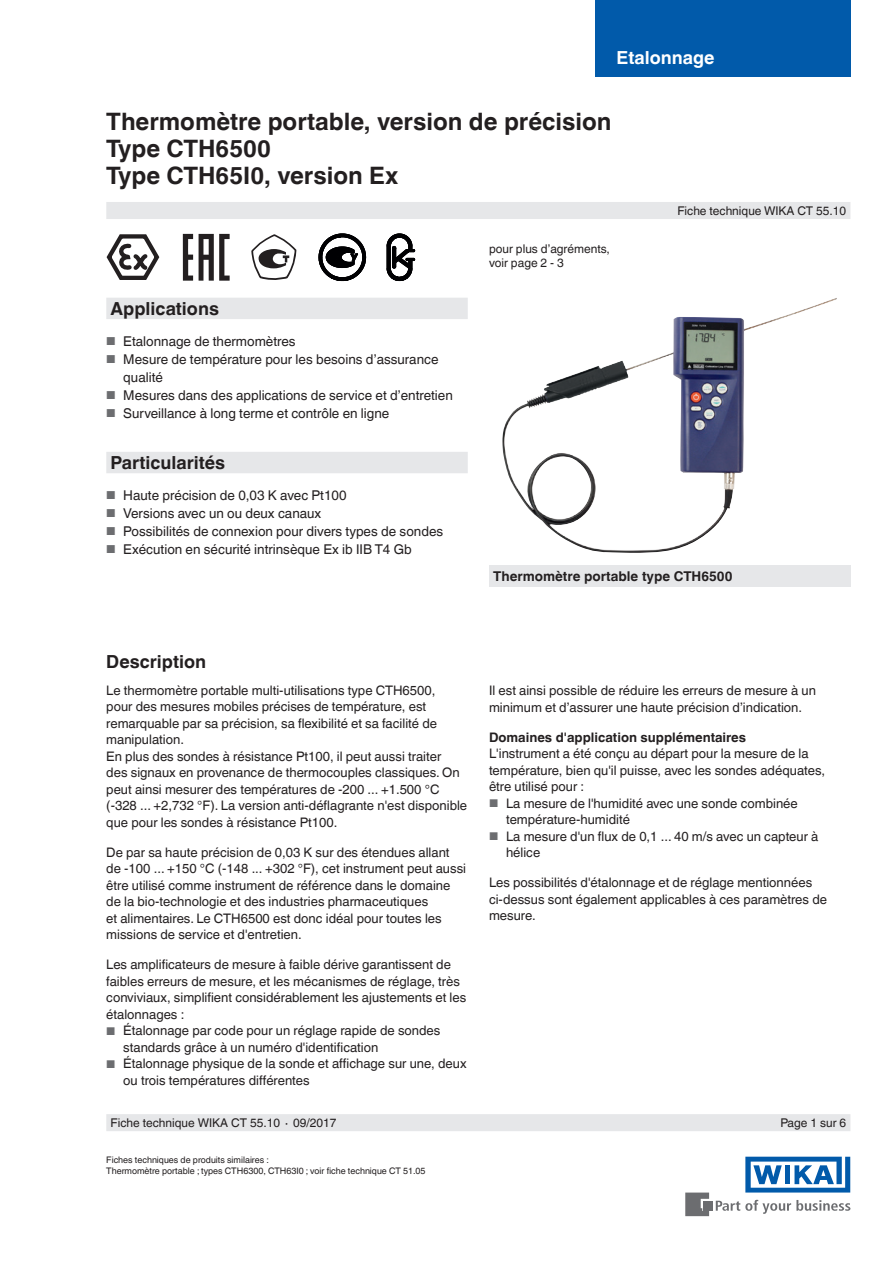
<style>
.page{position:relative;width:893px;height:1263px;background:#fff}
.page>*{position:absolute;margin:0;border:0;box-sizing:border-box;transform-origin:0 0}
.t1{font:700 24px/27px "Helvetica World";color:#231f20}
.t2{font:700 18px "Helvetica World";color:#231f20}
.t3{font:700 18px "Helvetica World";color:#fff}
.t4{font:13.5px/18px "Helvetica World";color:#231f20}
.t5{font:700 13.5px "Helvetica World";color:#231f20}
.t6{font:13.2px/16.5px "Helvetica World";color:#231f20}
.t7{font:700 13.2px "Helvetica World";color:#231f20}
.t8{font:12px/13.5px "Helvetica World";color:#231f20}
.t9{font:9px/10.5px "Helvetica World";color:#231f20}
.s1{font-size:11.55px;color:#6c6d70}
.s2{font-size:11.1px;color:#6c6d70}
</style>
<div class="page">
<svg style="left:716px;top:1200px;width:134px;height:14px"></svg>
<div style="left:703px;top:1201px;width:9px;height:9px;background:#6c6d70"></div>
<svg style="left:685px;top:1192px;width:24px;height:24px"></svg>
<svg style="left:745px;top:1157px;width:105px;height:35px"></svg>
<div style="left:595px;top:0;width:255px;height:77px;background:#015aaa"></div>
<div style="left:106px;top:202px;width:744px;height:17px;background:#e6e7e9"></div>
<div style="left:106px;top:1114px;width:744px;height:17px;background:#e6e7e9"></div>
<svg style="left:251px;top:234px;width:45px;height:46px"></svg>
<svg style="left:183px;top:234px;width:10px;height:47px"></svg>
<svg style="left:199px;top:234px;width:31px;height:47px"></svg>
<svg style="left:106px;top:234px;width:54px;height:46px"></svg>
<svg style="left:319px;top:234px;width:47px;height:47px"></svg>
<svg style="left:387px;top:234px;width:28px;height:47px"></svg>
<div style="left:489px;top:566px;width:361px;height:21px;background:#e6e7e9"></div>
<img style="left:502px;top:298px;width:335px;height:255px">
<svg style="left:106px;top:298px;width:362px;height:175px"></svg>
<h2 class="t3" style="left:617px;top:47px;width:99px">Etalonnage</h2>
<h1 class="t1" style="left:106px;top:108px;width:507px">Thermomètre portable, version de précision<br>Type CTH6500<br>Type CTH65I0, version Ex</h1>
<h2 class="t2" style="left:111px;top:298px;width:110px">Applications</h2>
<p class="t4" style="left:106px;top:332px;width:191px"><span class="s1">■</span> Etalonnage de thermomètres</p>
<p class="t4" style="left:123px;top:350px;width:317px;text-indent:-17px"><span class="s1">■</span> Mesure de température pour les besoins d’assurance qualité</p>
<p class="t4" style="left:106px;top:386px;width:348px"><span class="s1">■</span> Mesures dans des applications de service et d’entretien</p>
<p class="t4" style="left:106px;top:404px;width:285px"><span class="s1">■</span> Surveillance à long terme et contrôle en ligne</p>
<h2 class="t2" style="left:111px;top:452px;width:116px">Particularités</h2>
<p class="t4" style="left:106px;top:486px;width:242px"><span class="s1">■</span> Haute précision de 0,03 K avec Pt100</p>
<p class="t4" style="left:106px;top:504px;width:217px"><span class="s1">■</span> Versions avec un ou deux canaux</p>
<p class="t4" style="left:106px;top:522px;width:338px"><span class="s1">■</span> Possibilités de connexion pour divers types de sondes</p>
<p class="t4" style="left:106px;top:540px;width:307px"><span class="s1">■</span> Exécution en sécurité intrinsèque Ex ib IIB T4 Gb</p>
<p class="t8" style="left:489px;top:242px;width:122px">pour plus d’agréments, voir page 2 - 3</p>
<p class="t8" style="left:677px;top:204px;width:170px">Fiche technique WIKA CT 55.10</p>
<p class="t5" style="left:493px;top:568px;width:241px">Thermomètre portable type CTH6500</p>
<h2 class="t2" style="left:106px;top:651px;width:101px">Description</h2>
<p class="t6" style="left:106px;top:682px;width:362px">Le thermomètre portable multi-utilisations type CTH6500,<br>pour des mesures mobiles précises de température, est remarquable par sa précision, sa flexibilité et sa facilité de manipulation.<br>En plus des sondes à résistance Pt100, il peut aussi traiter<br>des signaux en provenance de thermocouples classiques. On peut ainsi mesurer des températures de -200 ... +1.500 °C (-328 ... +2,732 °F). La version anti-déflagrante n'est disponible que pour les sondes à résistance Pt100.</p>
<p class="t6" style="left:106px;top:844px;width:361px">De par sa haute précision de 0,03 K sur des étendues allant de -100 ... +150 °C (-148 ... +302 °F), cet instrument peut aussi être utilisé comme instrument de référence dans le domaine de la bio-technologie et des industries pharmaceutiques<br>et alimentaires. Le CTH6500 est donc idéal pour toutes les missions de service et d'entretien.</p>
<p class="t6" style="left:106px;top:956px;width:362px">Les amplificateurs de mesure à faible dérive garantissent de faibles erreurs de mesure, et les mécanismes de réglage, très conviviaux, simplifient considérablement les ajustements et les étalonnages :</p>
<p class="t6" style="left:123px;top:1022px;width:319px;text-indent:-17px"><span class="s2">■</span> Étalonnage par code pour un réglage rapide de sondes standards grâce à un numéro d'identification</p>
<p class="t6" style="left:123px;top:1055px;width:345px;text-indent:-17px"><span class="s2">■</span> Étalonnage physique de la sonde et affichage sur une, deux ou trois températures différentes</p>
<p class="t8" style="left:111px;top:1116px;width:227px">Fiche technique WIKA CT 55.10 ∙ 09/2017</p>
<p class="t9" style="left:106px;top:1155px;width:321px">Fiches techniques de produits similaires :<br>Thermomètre portable ; types CTH6300, CTH63I0 ; voir fiche technique CT 51.05</p>
<p class="t6" style="left:489px;top:682px;width:328px">Il est ainsi possible de réduire les erreurs de mesure à un minimum et d’assurer une haute précision d’indication.</p>
<p class="t7" style="left:489px;top:729px;width:259px">Domaines d'application supplémentaires</p>
<p class="t6" style="left:489px;top:745px;width:338px">L'instrument a été conçu au départ pour la mesure de la température, bien qu'il puisse, avec les sondes adéquates, être utilisé pour :</p>
<p class="t6" style="left:506px;top:795px;width:293px;text-indent:-17px"><span class="s2">■</span> La mesure de l'humidité avec une sonde combinée température-humidité</p>
<p class="t6" style="left:506px;top:828px;width:314px;text-indent:-17px"><span class="s2">■</span> La mesure d'un flux de 0,1 ... 40 m/s avec un capteur à hélice</p>
<p class="t6" style="left:489px;top:874px;width:340px">Les possibilités d'étalonnage et de réglage mentionnées ci-dessus sont également applicables à ces paramètres de mesure.</p>
<p class="t8" style="left:780px;top:1116px;width:67px">Page 1 sur 6</p>
</div>
